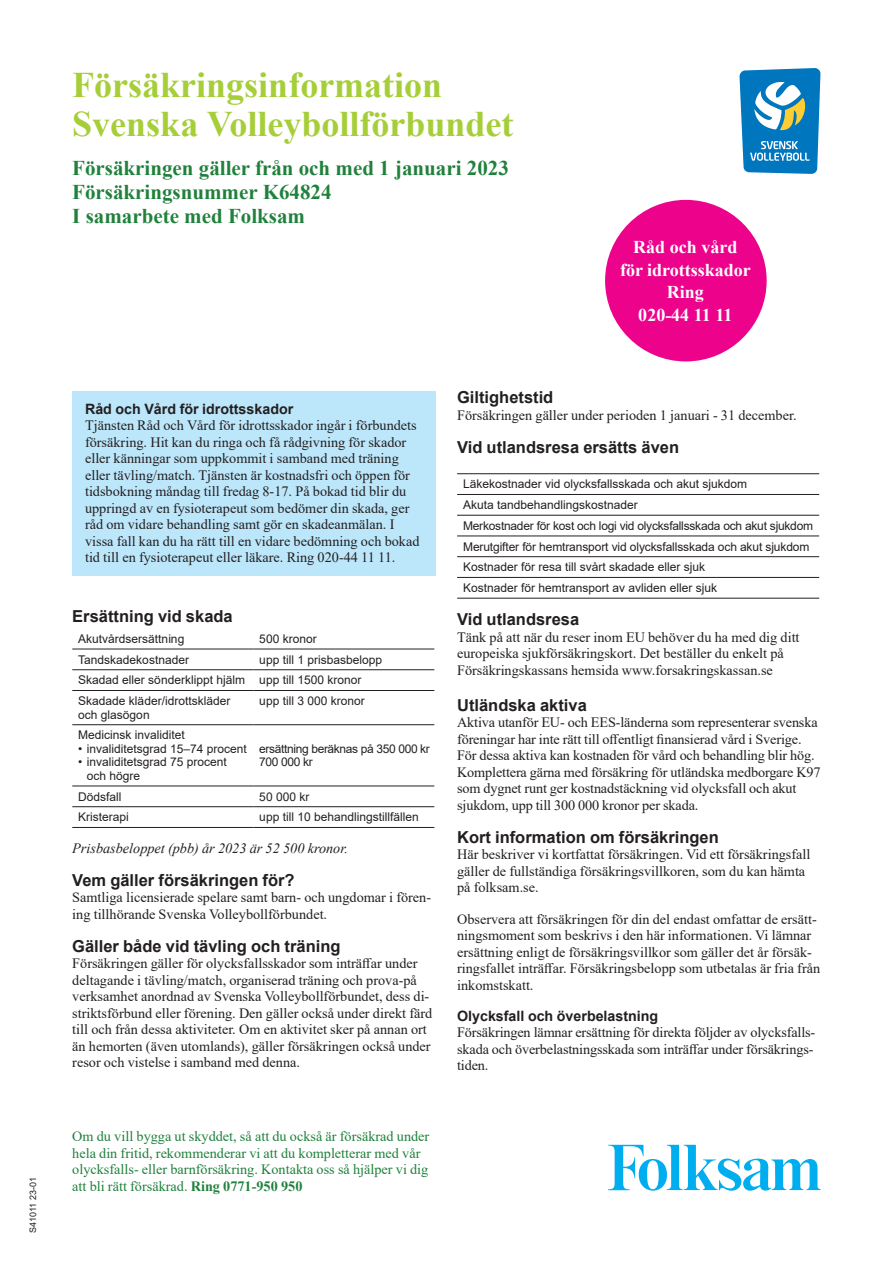
<style>
.page{position:relative;width:893px;height:1263px;background:#fff}
.page>*{position:absolute;margin:0;border:0;box-sizing:border-box;transform-origin:0 0}
.Rubrik_2_Framsida_24{font:700 36px "Times New Roman";color:#a6ce39}
.Rubrik_4_Framsida_14{font:700 21px/24px "Times New Roman";color:#20813c}
.t1{font:700 18px/22.5px "Times New Roman";color:#fff;text-align:center}
._0_Rubrik_5_11pt__Ar{font:700 16.5px "Arial";color:#231f20}
._0_Brödtext{font:700 16.5px "Arial";color:#231f20}
._0_Brödtext-2{font:14.25px/16.5px "Times New Roman";color:#231f20}
._0_Brödtext_nytt_sty{font:14.25px/16.5px "Times New Roman";color:#231f20}
._0_Brödtext-3{font:14.25px/16.5px "Times New Roman";color:#20813c}
._0_Rubrik_6_9_5pt_Ar{font:700 14.25px "Arial";color:#231f20}
._0_Rubrik_7_9_5pt__I{font:italic 14.25px "Times New Roman";color:#231f20}
._0_Tabell_Text{font:12px/13.5px "Arial";color:#231f20}
._0_Tabell_Text-2{font:12px "Arial";letter-spacing:-.02em;color:#231f20}
._0_Tabell_Text-3{font:12px/13.5px "Arial";letter-spacing:-.03em;color:#231f20}
.Trycksaksnummer{font:9px "Arial";color:#231f20}
.s1{font-weight:700}
</style>
<div class="page">
<div style="left:605px;top:200px;width:162px;height:161px;background:#ed028c;border-radius:50%"></div>
<svg style="left:608px;top:1145px;width:213px;height:46px"></svg>
<div style="left:72px;top:391px;width:364px;height:184px;background:#bce6fa"></div>
<hr style="left:72px;top:649px;width:181px;height:1px;background:#231f20">
<hr style="left:253px;top:649px;width:181px;height:1px;background:#231f20">
<hr style="left:72px;top:669px;width:181px;height:1px;background:#231f20">
<hr style="left:253px;top:669px;width:181px;height:1px;background:#231f20">
<hr style="left:72px;top:690px;width:181px;height:1px;background:#231f20">
<hr style="left:253px;top:690px;width:181px;height:1px;background:#231f20">
<hr style="left:72px;top:724px;width:181px;height:1px;background:#231f20">
<hr style="left:253px;top:724px;width:181px;height:1px;background:#231f20">
<hr style="left:72px;top:786px;width:181px;height:1px;background:#231f20">
<hr style="left:253px;top:786px;width:181px;height:1px;background:#231f20">
<hr style="left:72px;top:806px;width:181px;height:1px;background:#231f20">
<hr style="left:253px;top:806px;width:181px;height:1px;background:#231f20">
<hr style="left:72px;top:827px;width:181px;height:1px;background:#231f20">
<hr style="left:253px;top:827px;width:181px;height:1px;background:#231f20">
<hr style="left:457px;top:473px;width:362px;height:1px;background:#231f20">
<hr style="left:457px;top:494px;width:362px;height:1px;background:#231f20">
<hr style="left:457px;top:515px;width:362px;height:1px;background:#231f20">
<hr style="left:457px;top:536px;width:362px;height:1px;background:#231f20">
<hr style="left:457px;top:556px;width:362px;height:1px;background:#231f20">
<hr style="left:457px;top:577px;width:362px;height:1px;background:#231f20">
<hr style="left:457px;top:598px;width:362px;height:1px;background:#231f20">
<svg style="left:739px;top:68px;width:81px;height:106px"></svg>
<p class="Trycksaksnummer" style="left:27px;top:1233px;width:57px;rotate:-90deg">S41011 23-01</p>
<p class="Rubrik_2_Framsida_24" style="left:72px;top:59px;width:372px">Försäkringsinformation</p>
<p class="Rubrik_2_Framsida_24" style="left:72px;top:98px;width:443px">Svenska Volleybollförbundet</p>
<p class="Rubrik_4_Framsida_14" style="left:72px;top:155px;width:438px">Försäkringen gäller från och med 1 januari 2023<br>Försäkringsnummer K64824<br>I samarbete med Folksam</p>
<p class="t1" style="left:620px;top:235px;width:132px">Råd och vård för idrottsskador<br>Ring<br>020-44 11 11</p>
<p class="_0_Rubrik_6_9_5pt_Ar" style="left:85px;top:399px;width:210px">Råd och Vård för idrottsskador</p>
<p class="_0_Brödtext-2" style="left:85px;top:417px;width:336px">Tjänsten Råd och Vård för idrottsskador ingår i förbundets försäkring. Hit kan du ringa och få rådgivning för skador eller känningar som uppkommit i samband med träning eller tävling/match. Tjänsten är kostnadsfri och öppen för tidsbokning måndag till fredag 8-17. På bokad tid blir du uppringd av en fysioterapeut som bedömer din skada, ger råd om vidare behandling samt gör en skadeanmälan. I vissa fall kan du ha rätt till en vidare bedömning och bokad tid till en fysioterapeut eller läkare. Ring 020-44 11 11.</p>
<p class="_0_Rubrik_5_11pt__Ar" style="left:72px;top:605px;width:162px">Ersättning vid skada</p>
<p class="_0_Tabell_Text" style="left:78px;top:632px;width:108px">Akutvårdsersättning</p>
<p class="_0_Tabell_Text" style="left:259px;top:632px;width:59px">500 kronor</p>
<p class="_0_Tabell_Text" style="left:78px;top:653px;width:112px">Tandskadekostnader</p>
<p class="_0_Tabell_Text" style="left:259px;top:653px;width:124px">upp till 1 prisbasbelopp</p>
<p class="_0_Tabell_Text" style="left:78px;top:673px;width:168px">Skadad eller sönderklippt hjälm</p>
<p class="_0_Tabell_Text" style="left:259px;top:673px;width:104px">upp till 1500 kronor</p>
<p class="_0_Tabell_Text" style="left:78px;top:694px;width:154px">Skadade kläder/idrottskläder och glasögon</p>
<p class="_0_Tabell_Text" style="left:259px;top:694px;width:107px">upp till 3 000 kronor</p>
<p class="_0_Tabell_Text" style="left:78px;top:728px;width:108px">Medicinsk invaliditet</p>
<p class="_0_Tabell_Text" style="left:78px;top:742px;width:170px">• invaliditetsgrad 15–74 procent</p>
<p class="_0_Tabell_Text" style="left:87px;top:755px;width:142px;text-indent:-9px">• invaliditetsgrad 75 procent och högre</p>
<p class="_0_Tabell_Text-3" style="left:259px;top:742px;width:172px">ersättning beräknas på 350 000 kr<br>700 000 kr</p>
<p class="_0_Tabell_Text" style="left:78px;top:790px;width:45px">Dödsfall</p>
<p class="_0_Tabell_Text" style="left:259px;top:790px;width:52px">50 000 kr</p>
<p class="_0_Tabell_Text" style="left:78px;top:810px;width:52px">Kristerapi</p>
<p class="_0_Tabell_Text" style="left:259px;top:810px;width:161px">upp till 10 behandlingstillfällen</p>
<p class="_0_Rubrik_7_9_5pt__I" style="left:72px;top:838px;width:277px">Prisbasbeloppet (pbb) år 2023 är 52 500 kronor.</p>
<p class="_0_Rubrik_5_11pt__Ar" style="left:72px;top:868px;width:224px">Vem gäller försäkringen för?</p>
<p class="_0_Brödtext-2" style="left:72px;top:889px;width:360px">Samtliga licensierade spelare samt barn- och ungdomar i fören&shy;ing tillhörande Svenska Volleybollförbundet.</p>
<p class="_0_Rubrik_5_11pt__Ar" style="left:72px;top:934px;width:270px">Gäller både vid tävling och träning</p>
<p class="_0_Brödtext-2" style="left:72px;top:955px;width:362px">Försäkringen gäller för olycksfallsskador som inträffar under deltagande i tävling/match, organiserad träning och prova-på verksamhet anordnad av Svenska Volleybollförbundet, dess di&shy;striktsförbund eller förening. Den gäller också under direkt färd till och från dessa aktiviteter. Om en aktivitet sker på annan ort än hemorten (även utomlands), gäller försäkringen också under resor och vistelse i samband med denna.</p>
<p class="_0_Brödtext-3" style="left:72px;top:1128px;width:359px">Om du vill bygga ut skyddet, så att du också är försäkrad under hela din fritid, rekommenderar vi att du kompletterar med vår olycksfalls- eller barnförsäkring. Kontakta oss så hjälper vi dig att bli rätt försäkrad. <span class="s1">Ring 0771-950 950</span></p>
<p class="_0_Brödtext" style="left:457px;top:386px;width:98px">Giltighetstid</p>
<p class="_0_Brödtext-2" style="left:457px;top:406px;width:341px">Försäkringen gäller under perioden 1 januari - 31 december.</p>
<p class="_0_Rubrik_5_11pt__Ar" style="left:457px;top:435px;width:224px">Vid utlandsresa ersätts även</p>
<p class="_0_Tabell_Text" style="left:463px;top:477px;width:286px">Läkekostnader vid olycksfallsskada och akut sjukdom</p>
<p class="_0_Tabell_Text" style="left:463px;top:498px;width:176px">Akuta tandbehandlingskostnader</p>
<p class="_0_Tabell_Text-2" style="left:463px;top:517px;width:351px">Merkostnader för kost och logi vid olycksfallsskada och akut sjukdom</p>
<p class="_0_Tabell_Text" style="left:463px;top:540px;width:348px">Merutgifter för hemtransport vid olycksfallsskada och akut sjukdom</p>
<p class="_0_Tabell_Text" style="left:463px;top:560px;width:244px">Kostnader för resa till svårt skadade eller sjuk</p>
<p class="_0_Tabell_Text" style="left:463px;top:581px;width:256px">Kostnader för hemtransport av avliden eller sjuk</p>
<p class="_0_Rubrik_5_11pt__Ar" style="left:457px;top:608px;width:124px">Vid utlandsresa</p>
<p class="_0_Brödtext-2" style="left:457px;top:628px;width:344px">Tänk på att när du reser inom EU behöver du ha med dig ditt europeiska sjukförsäkringskort. Det beställer du enkelt på<br>Försäkringskassans hemsida www.forsakringskassan.se</p>
<p class="_0_Brödtext" style="left:457px;top:693px;width:131px">Utländska aktiva</p>
<p class="_0_Brödtext-2" style="left:457px;top:714px;width:365px">Aktiva utanför EU- och EES-länderna som representerar svenska föreningar har inte rätt till offentligt finansierad vård i Sverige.<br>För dessa aktiva kan kostnaden för vård och behandling blir hög.<br>Komplettera gärna med försäkring för utländska medborgare K97 som dygnet runt ger kostnadstäckning vid olycksfall och akut sjukdom, upp till 300 000 kronor per skada.</p>
<p class="_0_Rubrik_5_11pt__Ar" style="left:457px;top:825px;width:263px">Kort information om försäkringen</p>
<p class="_0_Brödtext-2" style="left:457px;top:846px;width:355px">Här beskriver vi kortfattat försäkringen. Vid ett försäkringsfall gäller de fullständiga försäkringsvillkoren, som du kan hämta på folksam.se.</p>
<p class="_0_Brödtext_nytt_sty" style="left:457px;top:910px;width:365px">Observera att försäkringen för din del endast omfattar de ersätt&shy;ningsmoment som beskrivs i den här informationen. Vi lämnar ersättning enligt de försäkringsvillkor som gäller det år försäk&shy;ringsfallet inträffar. Försäkringsbelopp som utbetalas är fria från inkomstskatt.</p>
<p class="_0_Rubrik_6_9_5pt_Ar" style="left:457px;top:1006px;width:203px">Olycksfall och överbelastning</p>
<p class="_0_Brödtext-2" style="left:457px;top:1024px;width:360px">Försäkringen lämnar ersättning för direkta följder av olycksfalls&shy;skada och överbelastningsskada som inträffar under försäkrings&shy;tiden.</p>
</div>
